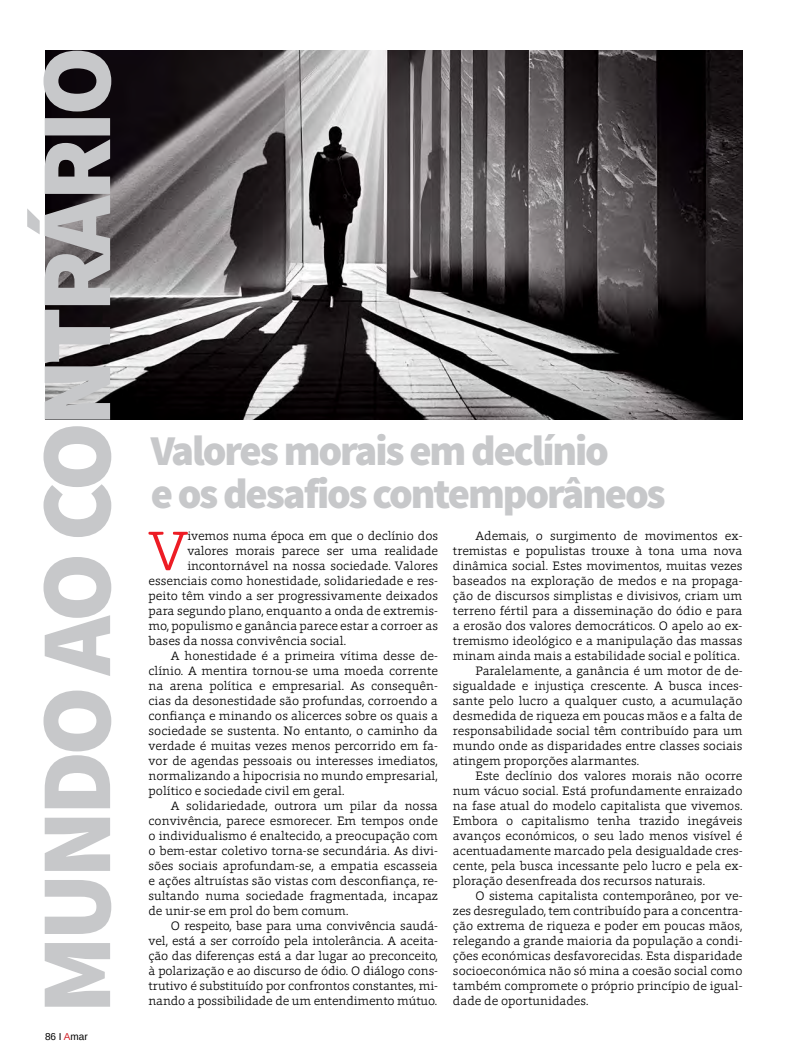
<style>
.page{position:relative;width:810px;height:1058px;background:#fff}
.page>*{position:absolute;margin:0;border:0;box-sizing:border-box;transform-origin:0 0}
.t1{font:300 56.88px "Foro Rounded";color:#ed1c24}
.t2{font:900 42.5px/42.5px "Source Sans Pro";letter-spacing:-.05em;color:#c7c8ca}
.t3{font:300 12.5px "Foro Rounded";color:#000}
.t4{font:10px "Arimo";color:#000}
.s1{color:#d2232a}
</style>
<div class="page">
<img style="left:111px;top:51px;width:631px;height:368px">
<svg style="left:27px;top:51px;width:84px;height:955px"></svg>
<p class="t4" style="left:45px;top:1029px;width:44px">86 I <span class="s1">A</span>mar</p>
<h2 class="t2" style="left:151px;top:432px;width:517px">Valores morais em declínio<br>e os desafios contemporâneos</h2>
<h1 class="t1" style="left:149px;top:514px;width:41px">V</h1>
<p class="t3" style="left:187px;top:528px;width:252px">ivemos numa época em que o declínio dos</p>
<p class="t3" style="left:475px;top:528px;width:268px">Ademais, o surgimento de movimentos ex-</p>
<p class="t3" style="left:453px;top:543px;width:291px">tremistas e populistas trouxe à tona uma nova</p>
<p class="t3" style="left:453px;top:558px;width:291px">dinâmica social. Estes movimentos, muitas vezes</p>
<p class="t3" style="left:453px;top:573px;width:291px">baseados na exploração de medos e na propaga-</p>
<p class="t3" style="left:453px;top:588px;width:291px">ção de discursos simplistas e divisivos, criam um</p>
<p class="t3" style="left:453px;top:603px;width:291px">terreno fértil para a disseminação do ódio e para</p>
<p class="t3" style="left:453px;top:618px;width:291px">a erosão dos valores democráticos. O apelo ao ex-</p>
<p class="t3" style="left:453px;top:633px;width:291px">tremismo ideológico e a manipulação das massas</p>
<p class="t3" style="left:453px;top:648px;width:288px">minam ainda mais a estabilidade social e política.</p>
<p class="t3" style="left:475px;top:663px;width:269px">Paralelamente, a ganância é um motor de de-</p>
<p class="t3" style="left:453px;top:678px;width:291px">sigualdade e injustiça crescente. A busca inces-</p>
<p class="t3" style="left:453px;top:693px;width:291px">sante pelo lucro a qualquer custo, a acumulação</p>
<p class="t3" style="left:453px;top:708px;width:291px">desmedida de riqueza em poucas mãos e a falta de</p>
<p class="t3" style="left:453px;top:723px;width:291px">responsabilidade social têm contribuído para um</p>
<p class="t3" style="left:453px;top:738px;width:291px">mundo onde as disparidades entre classes sociais</p>
<p class="t3" style="left:453px;top:753px;width:188px">atingem proporções alarmantes.</p>
<p class="t3" style="left:475px;top:768px;width:269px">Este declínio dos valores morais não ocorre</p>
<p class="t3" style="left:453px;top:783px;width:291px">num vácuo social. Está profundamente enraizado</p>
<p class="t3" style="left:453px;top:798px;width:291px">na fase atual do modelo capitalista que vivemos.</p>
<p class="t3" style="left:453px;top:813px;width:291px">Embora o capitalismo tenha trazido inegáveis</p>
<p class="t3" style="left:453px;top:828px;width:291px">avanços económicos, o seu lado menos visível é</p>
<p class="t3" style="left:453px;top:843px;width:291px">acentuadamente marcado pela desigualdade cres-</p>
<p class="t3" style="left:453px;top:858px;width:291px">cente, pela busca incessante pelo lucro e pela ex-</p>
<p class="t3" style="left:453px;top:873px;width:254px">ploração desenfreada dos recursos naturais.</p>
<p class="t3" style="left:475px;top:888px;width:269px">O sistema capitalista contemporâneo, por ve-</p>
<p class="t3" style="left:453px;top:903px;width:291px">zes desregulado, tem contribuído para a concentra-</p>
<p class="t3" style="left:453px;top:918px;width:291px">ção extrema de riqueza e poder em poucas mãos,</p>
<p class="t3" style="left:453px;top:933px;width:291px">relegando a grande maioria da população a condi-</p>
<p class="t3" style="left:453px;top:948px;width:291px">ções económicas desfavorecidas. Esta disparidade</p>
<p class="t3" style="left:453px;top:963px;width:291px">socioeconómica não só mina a coesão social como</p>
<p class="t3" style="left:453px;top:978px;width:291px">também compromete o próprio princípio de igual-</p>
<p class="t3" style="left:453px;top:993px;width:137px">dade de oportunidades.</p>
<p class="t3" style="left:187px;top:543px;width:252px">valores morais parece ser uma realidade</p>
<p class="t3" style="left:187px;top:558px;width:252px">incontornável na nossa sociedade. Valores</p>
<p class="t3" style="left:148px;top:573px;width:291px">essenciais como honestidade, solidariedade e res-</p>
<p class="t3" style="left:148px;top:588px;width:291px">peito têm vindo a ser progressivamente deixados</p>
<p class="t3" style="left:148px;top:603px;width:291px">para segundo plano, enquanto a onda de extremis-</p>
<p class="t3" style="left:148px;top:618px;width:291px">mo, populismo e ganância parece estar a corroer as</p>
<p class="t3" style="left:148px;top:633px;width:199px">bases da nossa convivência social.</p>
<p class="t3" style="left:171px;top:648px;width:268px">A honestidade é a primeira vítima desse de-</p>
<p class="t3" style="left:148px;top:663px;width:291px">clínio. A mentira tornou-se uma moeda corrente</p>
<p class="t3" style="left:148px;top:678px;width:291px">na arena política e empresarial. As consequên-</p>
<p class="t3" style="left:148px;top:693px;width:291px">cias da desonestidade são profundas, corroendo a</p>
<p class="t3" style="left:148px;top:708px;width:291px">confiança e minando os alicerces sobre os quais a</p>
<p class="t3" style="left:148px;top:723px;width:291px">sociedade se sustenta. No entanto, o caminho da</p>
<p class="t3" style="left:148px;top:738px;width:291px">verdade é muitas vezes menos percorrido em fa-</p>
<p class="t3" style="left:148px;top:753px;width:291px">vor de agendas pessoais ou interesses imediatos,</p>
<p class="t3" style="left:148px;top:768px;width:291px">normalizando a hipocrisia no mundo empresarial,</p>
<p class="t3" style="left:148px;top:783px;width:198px">político e sociedade civil em geral.</p>
<p class="t3" style="left:171px;top:798px;width:268px">A solidariedade, outrora um pilar da nossa</p>
<p class="t3" style="left:148px;top:813px;width:291px">convivência, parece esmorecer. Em tempos onde</p>
<p class="t3" style="left:148px;top:828px;width:291px">o individualismo é enaltecido, a preocupação com</p>
<p class="t3" style="left:148px;top:843px;width:291px">o bem-estar coletivo torna-se secundária. As divi-</p>
<p class="t3" style="left:148px;top:858px;width:291px">sões sociais aprofundam-se, a empatia escasseia</p>
<p class="t3" style="left:148px;top:873px;width:291px">e ações altruístas são vistas com desconfiança, re-</p>
<p class="t3" style="left:148px;top:888px;width:291px">sultando numa sociedade fragmentada, incapaz</p>
<p class="t3" style="left:148px;top:903px;width:201px">de unir-se em prol do bem comum.</p>
<p class="t3" style="left:171px;top:918px;width:268px">O respeito, base para uma convivência saudá-</p>
<p class="t3" style="left:148px;top:933px;width:291px">vel, está a ser corroído pela intolerância. A aceita-</p>
<p class="t3" style="left:148px;top:948px;width:291px">ção das diferenças está a dar lugar ao preconceito,</p>
<p class="t3" style="left:148px;top:963px;width:291px">à polarização e ao discurso de ódio. O diálogo cons-</p>
<p class="t3" style="left:148px;top:978px;width:291px">trutivo é substituído por confrontos constantes, mi-</p>
<p class="t3" style="left:148px;top:993px;width:290px">nando a possibilidade de um entendimento mútuo.</p>
</div>
